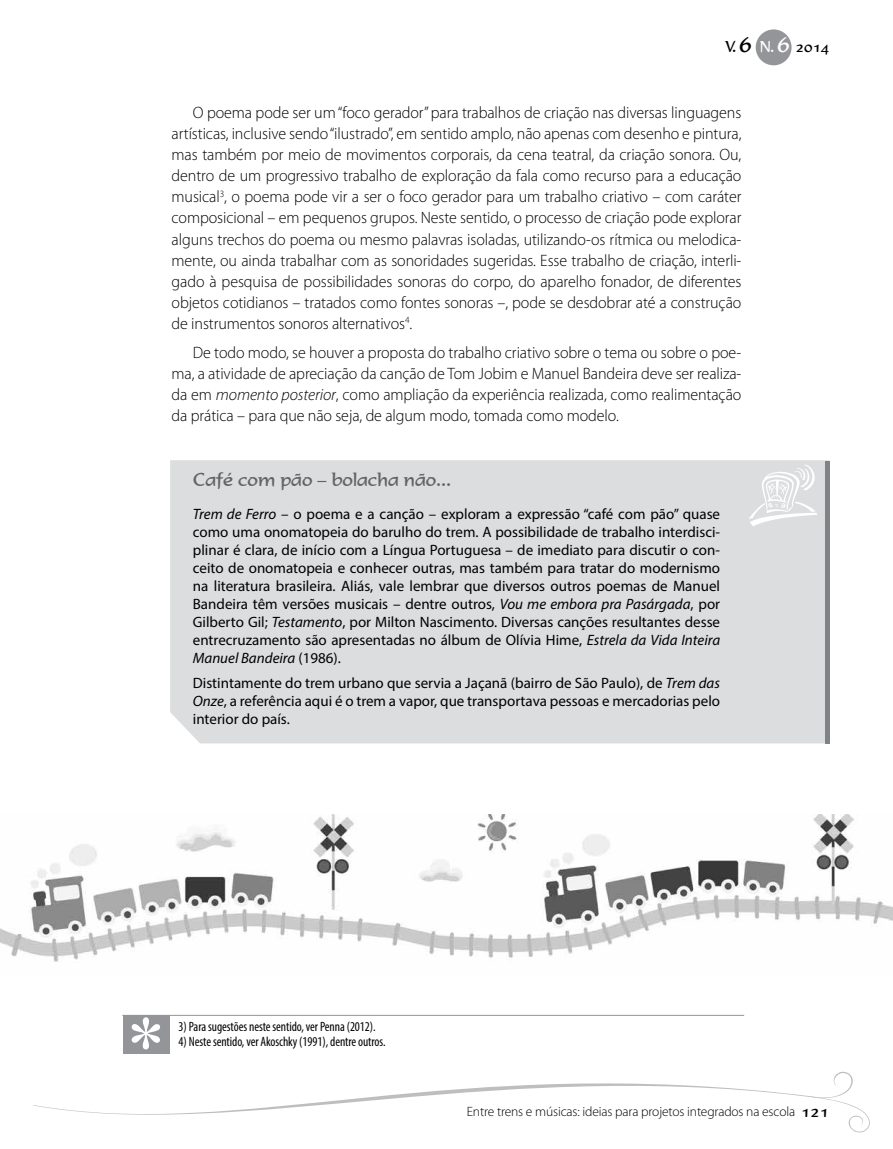
<style>
.page{position:relative;width:893px;height:1149px;background:#fff}
.page>*{position:absolute;margin:0;border:0;box-sizing:border-box;transform-origin:0 0}
.t1{font:18px "Formal 436 BT";color:#636466}
.t2{font:300 16.5px/21px "Myriad Pro";letter-spacing:-.005em;color:#000;text-align:justify}
.t3{font:15px/18px "Myriad Pro";color:#000;text-align:justify}
.t4{font:15px "Formal 436 BT";color:#000}
.t5{font:condensed 13.5px "Myriad Pro";letter-spacing:-.005em;color:#000}
.t6{font:300 13.5px "Myriad Pro";letter-spacing:-.01em;color:#000}
.s1{font-size:22.5px}
.s2{color:#fff}
.s3{font-size:22.5px;color:#fff}
.s4{font-style:italic}
.s5{font-family:"Formal 436 BT";font-weight:400;font-size:16.5px}
</style>
<div class="page">
<div style="left:756px;top:29px;width:35px;height:36px;background:#939598;border-radius:50%"></div>
<div style="left:170px;top:460px;width:655px;height:283px;background:#dcddde"></div>
<hr style="left:825px;top:460px;width:4px;height:283px;background:#808285">
<svg style="left:749px;top:464px;width:68px;height:62px"></svg>
<hr style="left:122px;top:1014px;width:622px;height:1px;background:#939598">
<div style="left:123px;top:1014px;width:47px;height:38px;background:#939598"></div>
<svg style="left:132px;top:1017px;width:28px;height:32px"></svg>
<img style="left:0;top:814px;width:893px;height:148px">
<svg style="left:33px;top:1083px;width:774px;height:32px"></svg>
<svg style="left:807px;top:1071px;width:63px;height:62px"></svg>
<p class="t4" style="left:725px;top:37px;width:106px">V. <span class="s1">6</span> <span class="s2">N.</span> <span class="s3">6</span> 2014</p>
<p class="t2" style="left:172px;top:103px;width:571px;text-indent:21px">O poema pode ser um “foco gerador” para trabalhos de criação nas diversas linguagens artísticas, inclusive sendo “ilustrado”, em sentido amplo, não apenas com desenho e pintura, mas também por meio de movimentos corporais, da cena teatral, da criação sonora. Ou, dentro de um progressivo trabalho de exploração da fala como recurso para a educação musical<sup>3</sup>, o poema pode vir a ser o foco gerador para um trabalho criativo – com caráter composicional – em pequenos grupos. Neste sentido, o processo de criação pode explorar alguns trechos do poema ou mesmo palavras isoladas, utilizando-os rítmica ou melodica&shy;mente, ou ainda trabalhar com as sonoridades sugeridas. Esse trabalho de criação, interli&shy;gado à pesquisa de possibilidades sonoras do corpo, do aparelho fonador, de diferentes objetos cotidianos – tratados como fontes sonoras –, pode se desdobrar até a construção de instrumentos sonoros alternativos<sup>4</sup>.</p>
<p class="t2" style="left:172px;top:342px;width:571px;text-indent:21px">De todo modo, se houver a proposta do trabalho criativo sobre o tema ou sobre o poe&shy;ma, a atividade de apreciação da canção de Tom Jobim e Manuel Bandeira deve ser realiza&shy;da em <span class="s4">momento posterior</span>, como ampliação da experiência realizada, como realimentação da prática – para que não seja, de algum modo, tomada como modelo.</p>
<p class="t1" style="left:193px;top:468px;width:260px">Café com pão – bolacha não...</p>
<p class="t3" style="left:193px;top:504px;width:529px"><span class="s4">Trem de Ferro</span> – o poema e a canção – exploram a expressão “café com pão” quase como uma onomatopeia do barulho do trem. A possibilidade de trabalho interdisci&shy;plinar é clara, de início com a Língua Portuguesa – de imediato para discutir o con&shy;ceito de onomatopeia e conhecer outras, mas também para tratar do modernismo na literatura brasileira. Aliás, vale lembrar que diversos outros poemas de Manuel Bandeira têm versões musicais – dentre outros, <span class="s4">Vou me embora pra Pasárgada</span>, por Gilberto Gil; <span class="s4">Testamento</span>, por Milton Nascimento. Diversas canções resultantes desse entrecruzamento são apresentadas no álbum de Olívia Hime, <span class="s4">Estrela da Vida Inteira Manuel Bandeira</span> (1986).</p>
<p class="t3" style="left:193px;top:673px;width:529px">Distintamente do trem urbano que servia a Jaçanã (bairro de São Paulo), de <span class="s4">Trem das Onze</span>, a referência aqui é o trem a vapor, que transportava pessoas e mercadorias pelo interior do país.</p>
<p class="t5" style="left:179px;top:1018px;width:199px">3) Para sugestões neste sentido, ver Penna (2012).</p>
<p class="t5" style="left:179px;top:1033px;width:208px">4) Neste sentido, ver Akoschky (1991), dentre outros.</p>
<p class="t6" style="left:467px;top:1103px;width:364px">Entre trens e músicas: ideias para projetos integrados na escola <span class="s5">121</span></p>
</div>
